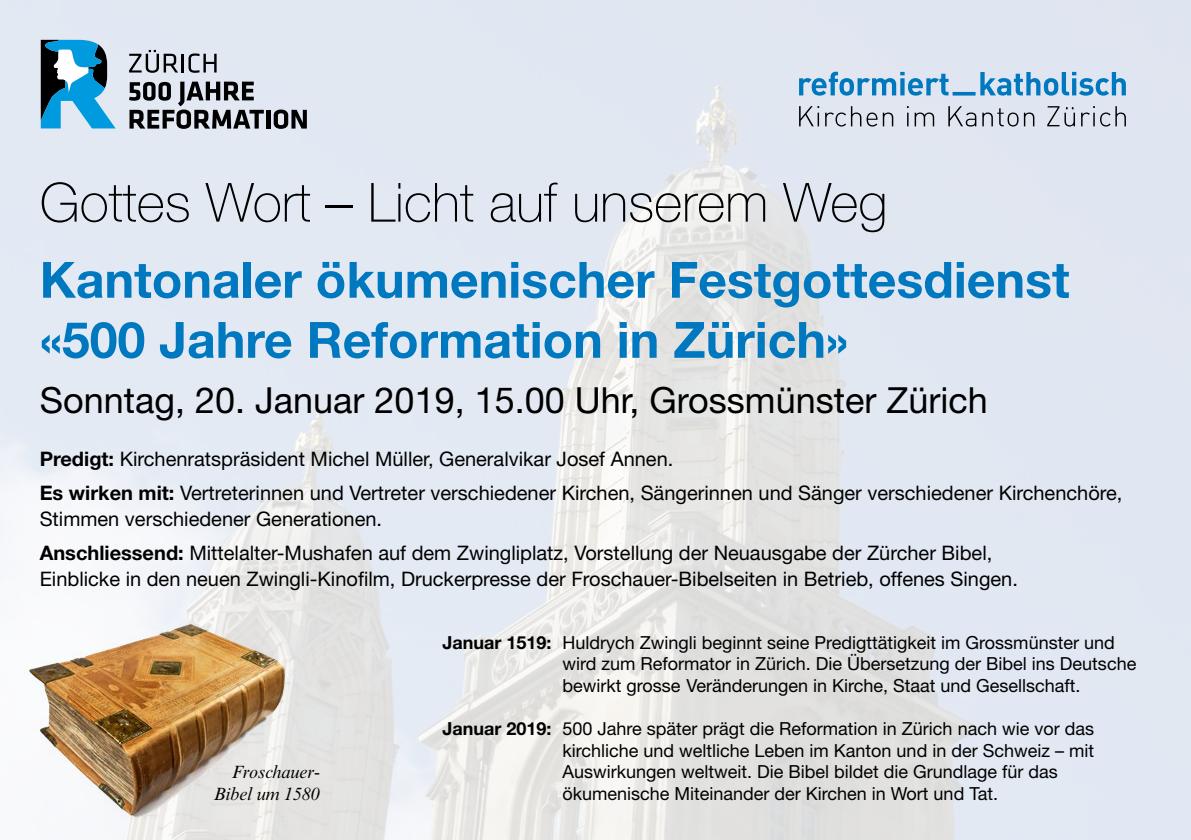
<style>
.page{position:relative;width:1191px;height:840px;background:#fff}
.page>*{position:absolute;margin:0;border:0;box-sizing:border-box;transform-origin:0 0}
.t1{font:100 54px "Helvetica Neue LT Pro";color:#000}
.t2{font:700 50px/60px "Helvetica Neue LT Pro";color:#0078bf}
.t3{font:36px "Helvetica Neue LT Pro";color:#000}
.t4{font:20px/34px "Helvetica Neue LT Pro";color:#000}
.t5{font:18px/21.6px "Helvetica Neue LT Pro";color:#000}
.t6{font:italic 18px/21.6px "Times NRMT Pro";color:#000;text-align:right}
.s1{font-weight:700}
</style>
<div class="page">
<img style="left:0;top:0;width:1191px;height:839px">
<img style="left:24px;top:619px;width:272px;height:203px">
<svg style="left:799px;top:72px;width:149px;height:24px;background:#8abbdd"></svg>
<svg style="left:980px;top:72px;width:145px;height:24px;background:#81b7db"></svg>
<svg style="left:799px;top:106px;width:20px;height:20px"></svg>
<svg style="left:825px;top:106px;width:68px;height:20px"></svg>
<svg style="left:907px;top:106px;width:1px;height:20px"></svg>
<svg style="left:914px;top:112px;width:20px;height:14px"></svg>
<svg style="left:948px;top:106px;width:28px;height:20px"></svg>
<svg style="left:982px;top:108px;width:36px;height:18px"></svg>
<svg style="left:1024px;top:112px;width:10px;height:14px"></svg>
<svg style="left:1047px;top:106px;width:28px;height:20px"></svg>
<svg style="left:1081px;top:106px;width:44px;height:20px"></svg>
<hr style="left:952px;top:92px;width:23px;height:3px;background:#0078bf">
<svg style="left:129px;top:82px;width:135px;height:47px;background:#83878d"></svg>
<hr style="left:266px;top:110px;width:4px;height:18px;background:#000">
<svg style="left:274px;top:109px;width:33px;height:20px"></svg>
<svg style="left:129px;top:50px;width:88px;height:23px;background:#a2a7ae"></svg>
<svg style="left:41px;top:40px;width:75px;height:88px;background:#5296b7"></svg>
<h1 class="t1" style="left:40px;top:170px;width:849px">Gottes Wort – Licht auf unserem Weg</h1>
<h2 class="t2" style="left:40px;top:248px;width:1031px">Kantonaler ökumenischer Festgottesdienst «500 Jahre Reformation in Zürich»</h2>
<h3 class="t3" style="left:40px;top:378px;width:949px">Sonntag, 20. Januar 2019, 15.00 Uhr, Grossmünster Zürich</h3>
<p class="t4" style="left:40px;top:440px;width:1084px"><span class="s1">Predigt:</span> Kirchenratspräsident Michel Müller, Generalvikar Josef Annen.<br><span class="s1">Es wirken mit:</span> Vertreterinnen und Vertreter verschiedener Kirchen, Sängerinnen und Sänger verschiedener Kirchenchöre,</p>
<p class="t4" style="left:40px;top:500px;width:954px">Stimmen verschiedener Generationen.<br><span class="s1">Anschliessend:</span> Mittelalter-Mushafen auf dem Zwingliplatz, Vorstellung der Neuausgabe der Zürcher Bibel,</p>
<p class="t4" style="left:40px;top:560px;width:979px">Einblicke in den neuen Zwingli-Kinofilm, Druckerpresse der Froschauer-Bibelseiten in Betrieb, offenes Singen.</p>
<p class="t6" style="left:213px;top:761px;width:108px">Froschauer-<br>Bibel um 1580</p>
<p class="t5" style="left:562px;top:630px;width:575px;text-indent:-120px"><span class="s1">Januar 1519:</span> Huldrych Zwingli beginnt seine Predigttätigkeit im Grossmünster und wird zum Reformator in Zürich. Die Übersetzung der Bibel ins Deutsche bewirkt grosse Veränderungen in Kirche, Staat und Gesellschaft.</p>
<p class="t5" style="left:562px;top:717px;width:533px;text-indent:-120px"><span class="s1">Januar 2019:</span> 500 Jahre später prägt die Reformation in Zürich nach wie vor das kirchliche und weltliche Leben im Kanton und in der Schweiz – mit Auswirkungen weltweit. Die Bibel bildet die Grundlage für das ökumenische Miteinander der Kirchen in Wort und Tat.</p>
</div>
